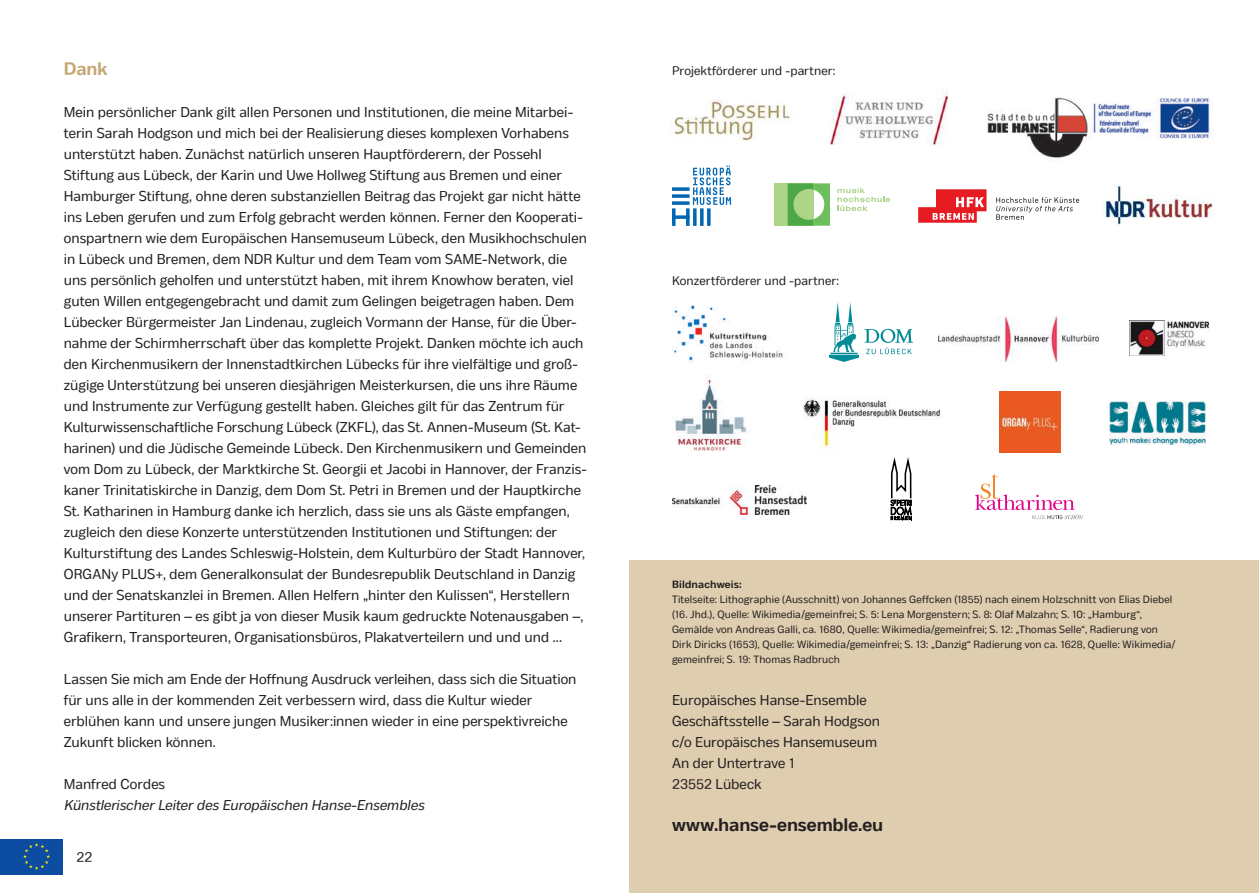
<style>
.page{position:relative;width:1259px;height:893px;background:#fff}
.page>*{position:absolute;margin:0;border:0;box-sizing:border-box;transform-origin:0 0}
.t1{font:700 18px "Body Text";color:#231f20}
.t2{font:700 18px "Body Text";color:#c6a673}
.t3{font:14.25px/21px "Body Text";letter-spacing:.005em;color:#231f20}
.t4{font:italic 14.25px "Body Text";letter-spacing:.005em;color:#231f20}
.t5{font:12.45px "Body Text";letter-spacing:.01em;color:#231f20}
.t6{font:10.5px/15px "Body Text";letter-spacing:.015em;color:#231f20}
.t7{font:700 10.5px "Body Text";letter-spacing:.015em;color:#231f20}
</style>
<div class="page">
<div style="left:0;top:839px;width:63px;height:35px;background:#0d4da1"></div>
<svg style="left:23px;top:843px;width:27px;height:27px"></svg>
<div style="left:629px;top:560px;width:630px;height:333px;background:#dfcdaf"></div>
<svg style="left:918px;top:189px;width:68px;height:34px"></svg>
<svg style="left:996px;top:197px;width:83px;height:23px"></svg>
<img style="left:672px;top:100px;width:120px;height:41px">
<img style="left:828px;top:90px;width:120px;height:55px">
<img style="left:1103px;top:183px;width:110px;height:42px">
<div style="left:774px;top:183px;width:39px;height:43px;background:#acd589"></div>
<svg style="left:787px;top:183px;width:43px;height:43px"></svg>
<svg style="left:837px;top:188px;width:53px;height:23px"></svg>
<hr style="left:672px;top:208px;width:3px;height:18px;background:#0166b3">
<hr style="left:693px;top:208px;width:3px;height:18px;background:#0166b3">
<hr style="left:686px;top:208px;width:3px;height:18px;background:#0166b3">
<hr style="left:700px;top:208px;width:3px;height:18px;background:#0166b3">
<hr style="left:707px;top:208px;width:3px;height:18px;background:#0166b3">
<svg style="left:672px;top:187px;width:17px;height:4px"></svg>
<svg style="left:672px;top:194px;width:17px;height:4px"></svg>
<svg style="left:672px;top:201px;width:17px;height:4px"></svg>
<svg style="left:672px;top:215px;width:17px;height:4px"></svg>
<svg style="left:693px;top:166px;width:38px;height:39px"></svg>
<img style="left:987px;top:97px;width:225px;height:61px">
<svg style="left:829px;top:302px;width:84px;height:60px"></svg>
<img style="left:672px;top:305px;width:111px;height:56px">
<img style="left:938px;top:316px;width:160px;height:45px">
<img style="left:1129px;top:320px;width:79px;height:35px">
<img style="left:675px;top:376px;width:71px;height:75px">
<img style="left:803px;top:397px;width:138px;height:58px">
<img style="left:999px;top:391px;width:62px;height:61px">
<img style="left:672px;top:485px;width:134px;height:29px">
<svg style="left:890px;top:457px;width:21px;height:63px"></svg>
<svg style="left:975px;top:474px;width:108px;height:45px"></svg>
<img style="left:1109px;top:402px;width:96px;height:42px">
<p class="t2" style="left:64px;top:57px;width:45px">Dank</p>
<p class="t3" style="left:64px;top:102px;width:524px">Mein persönlicher Dank gilt allen Personen und Institutionen, die meine Mitarbei&shy;terin Sarah Hodgson und mich bei der Realisierung dieses komplexen Vorhabens unterstützt haben. Zunächst natürlich unseren Hauptförderern, der Possehl Stiftung aus Lübeck, der Karin und Uwe Hollweg Stiftung aus Bremen und einer Hamburger Stiftung, ohne deren substanziellen Beitrag das Projekt gar nicht hätte ins Leben gerufen und zum Erfolg gebracht werden können. Ferner den Kooperati&shy;onspartnern wie dem Europäischen Hansemuseum Lübeck, den Musikhochschulen in Lübeck und Bremen, dem NDR Kultur und dem Team vom SAME-Network, die uns persönlich geholfen und unterstützt haben, mit ihrem Knowhow beraten, viel guten Willen entgegengebracht und damit zum Gelingen beigetragen haben. Dem Lübecker Bürgermeister Jan Lindenau, zugleich Vormann der Hanse, für die Über&shy;nahme der Schirmherrschaft über das komplette Projekt. Danken möchte ich auch den Kirchenmusikern der Innenstadtkirchen Lübecks für ihre vielfältige und groß&shy;zügige Unterstützung bei unseren diesjährigen Meisterkursen, die uns ihre Räume und Instrumente zur Verfügung gestellt haben. Gleiches gilt für das Zentrum für Kulturwissenschaftliche Forschung Lübeck (ZKFL), das St. Annen-Museum (St. Kat&shy;harinen) und die Jüdische Gemeinde Lübeck. Den Kirchenmusikern und Gemeinden vom Dom zu Lübeck, der Marktkirche St. Georgii et Jacobi in Hannover, der Franzis&shy;kaner Trinitatiskirche in Danzig, dem Dom St. Petri in Bremen und der Hauptkirche St. Katharinen in Hamburg danke ich herzlich, dass sie uns als Gäste empfangen, zugleich den diese Konzerte unterstützenden Institutionen und Stiftungen: der Kulturstiftung des Landes Schleswig-Holstein, dem Kulturbüro der Stadt Hannover, ORGANy PLUS+, dem Generalkonsulat der Bundesrepublik Deutschland in Danzig und der Senatskanzlei in Bremen. Allen Helfern „hinter den Kulissen“, Herstellern unserer Partituren – es gibt ja von dieser Musik kaum gedruckte Notenausgaben –, Grafikern, Transporteuren, Organisationsbüros, Plakatverteilern und und und ...</p>
<p class="t3" style="left:64px;top:669px;width:514px">Lassen Sie mich am Ende der Hoffnung Ausdruck verleihen, dass sich die Situation für uns alle in der kommenden Zeit verbessern wird, dass die Kultur wieder erblühen kann und unsere jungen Musiker:innen wieder in eine perspektivreiche Zukunft blicken können.</p>
<p class="t3" style="left:64px;top:774px;width:103px">Manfred Cordes</p>
<p class="t4" style="left:64px;top:796px;width:362px">Künstlerischer Leiter des Europäischen Hanse-Ensembles</p>
<p class="t3" style="left:77px;top:847px;width:18px">22</p>
<p class="t5" style="left:672px;top:63px;width:165px">Projektförderer und -partner:</p>
<p class="t5" style="left:672px;top:273px;width:169px">Konzertförderer und -partner:</p>
<p class="t7" style="left:672px;top:577px;width:71px">Bildnachweis:</p>
<p class="t6" style="left:672px;top:592px;width:505px">Titelseite: Lithographie (Ausschnitt) von Johannes Geffcken (1855) nach einem Holzschnitt von Elias Diebel (16. Jhd.), Quelle: Wikimedia/gemeinfrei; S. 5: Lena Morgenstern; S. 8: Olaf Malzahn; S. 10: „Hamburg“, Gemälde von Andreas Galli, ca. 1680, Quelle: Wikimedia/gemeinfrei; S. 12: „Thomas Selle“, Radierung von Dirk Diricks (1653), Quelle: Wikimedia/gemeinfrei; S. 13: „Danzig“ Radierung von ca. 1628, Quelle: Wikimedia/ gemeinfrei; S. 19: Thomas Radbruch</p>
<p class="t3" style="left:672px;top:690px;width:210px">Europäisches Hanse-Ensemble<br>Geschäftsstelle – Sarah Hodgson c/o Europäisches Hansemuseum<br>An der Untertrave 1<br>23552 Lübeck</p>
<p class="t1" style="left:672px;top:813px;width:213px">www.hanse-ensemble.eu</p>
</div>
